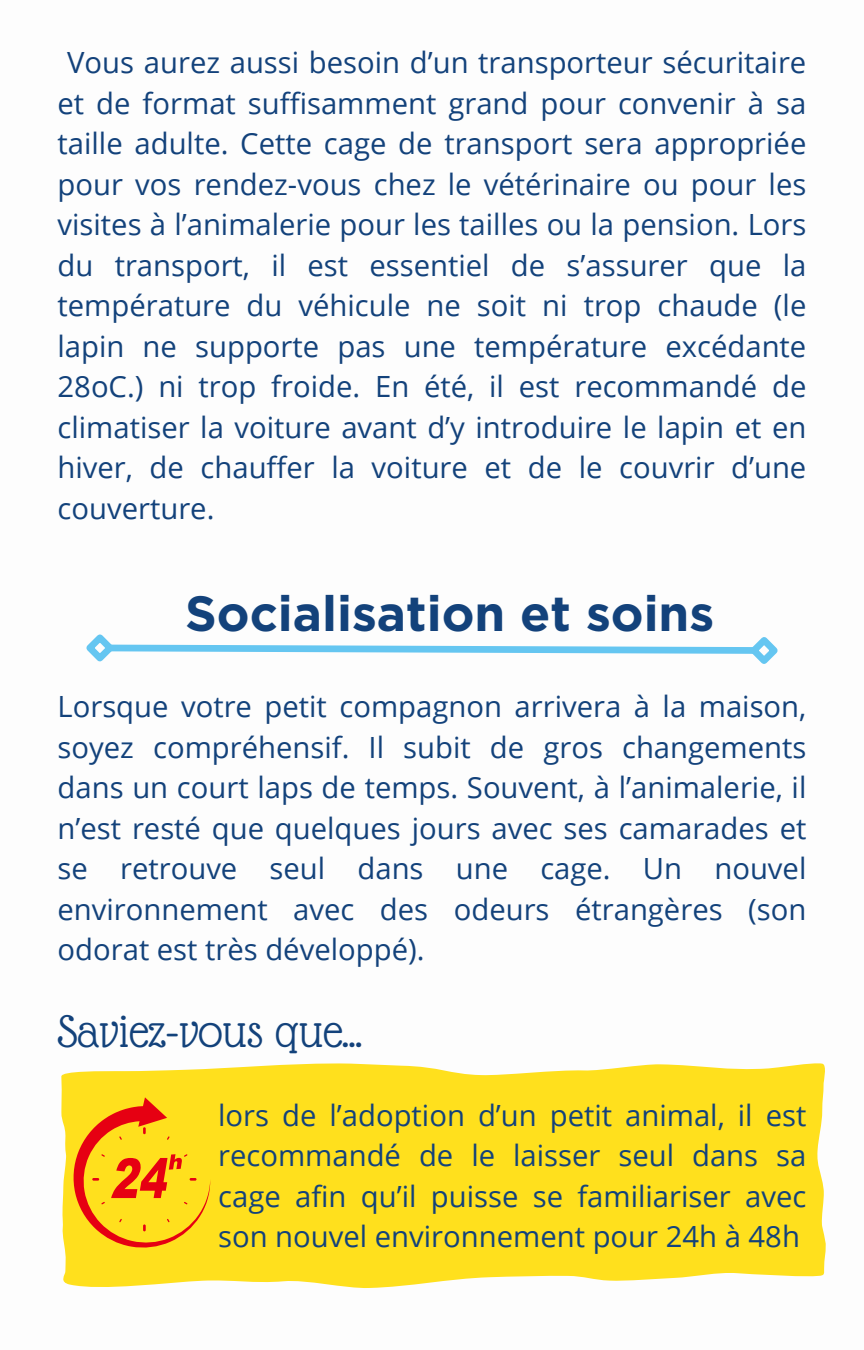
<style>
.page{position:relative;width:864px;height:1350px;background:#fff}
.page>*{position:absolute;margin:0;border:0;box-sizing:border-box;transform-origin:0 0}
.t1{font:700 49.5px "Gotham";color:#13427b}
.t2{font:49.5px "Glass Antiqua";color:#13427b}
.t3{font:29.25px/40.5px "Open Sans";color:#13427b;text-align:justify}
</style>
<div class="page">
<svg style="left:86px;top:634px;width:692px;height:30px"></svg>
<svg style="left:61px;top:1063px;width:765px;height:225px;background:#fee232"></svg>
<svg style="left:74px;top:1097px;width:136px;height:151px;background:#f9b31a"></svg>
<p class="t3" style="left:58px;top:42px;width:750px;text-indent:10px">Vous aurez aussi besoin d’un transporteur sécuritaire et de format suffisamment grand pour convenir à sa taille adulte. Cette cage de transport sera appropriée pour vos rendez-vous chez le vétérinaire ou pour les visites à l’animalerie pour les tailles ou la pension. Lors du transport, il est essentiel de s’assurer que la température du véhicule ne soit ni trop chaude (le lapin ne supporte pas une température excédante 28oC.) ni trop froide. En été, il est recommandé de climatiser la voiture avant d’y introduire le lapin et en hiver, de chauffer la voiture et de le couvrir d’une couverture.</p>
<h1 class="t1" style="left:185px;top:583px;width:531px">Socialisation et soins</h1>
<p class="t3" style="left:58px;top:685px;width:750px">Lorsque votre petit compagnon arrivera à la maison, soyez compréhensif. Il subit de gros changements dans un court laps de temps. Souvent, à l’animalerie, il n’est resté que quelques jours avec ses camarades et se retrouve seul dans une cage. Un nouvel environnement avec des odeurs étrangères (son odorat est très développé).</p>
<h2 class="t2" style="left:58px;top:1005px;width:306px">Saviez-vous que...</h2>
<p class="t3" style="left:218px;top:1094px;width:590px">lors de l’adoption d’un petit animal, il est recommandé de le laisser seul dans sa cage afin qu’il puisse se familiariser avec son nouvel environnement pour 24h à 48h</p>
</div>
